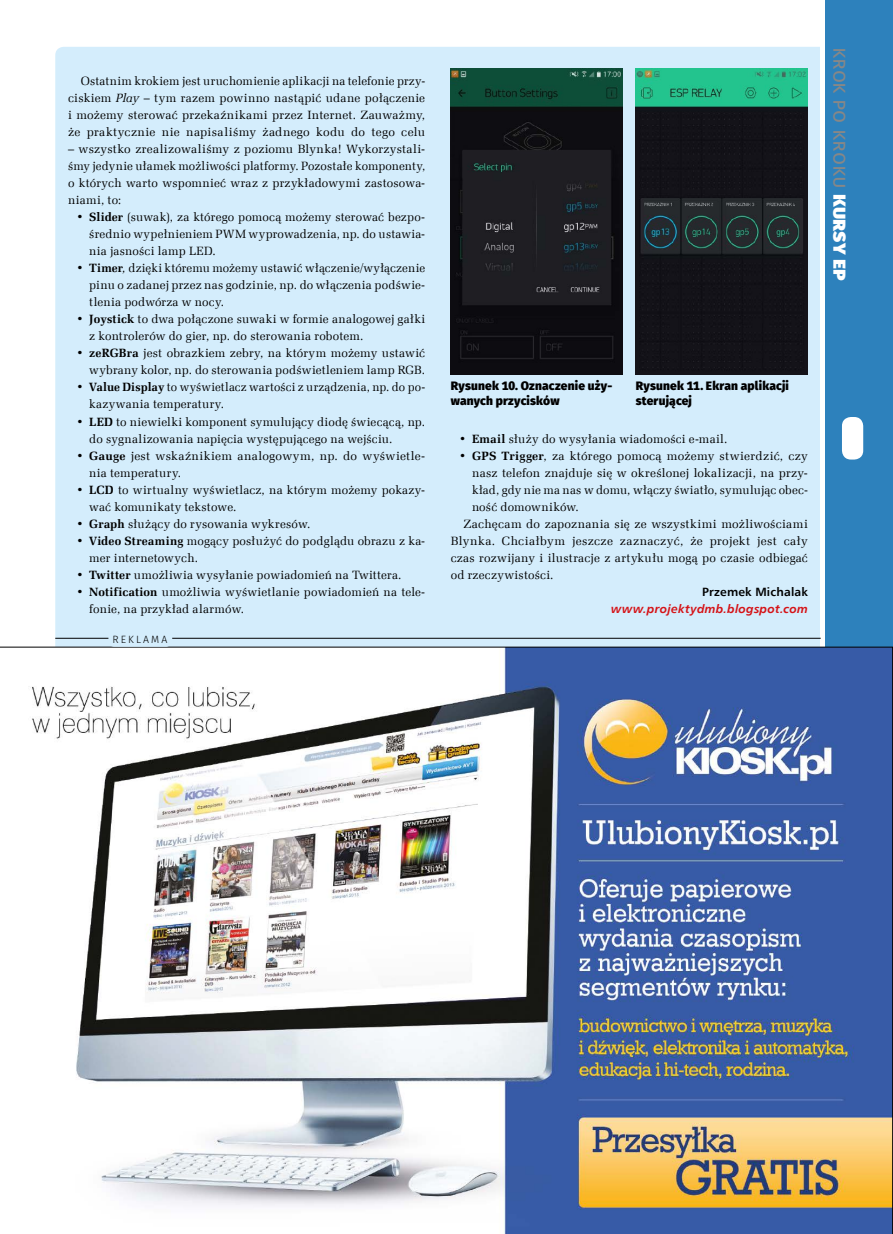
<style>
.page{position:relative;width:893px;height:1234px;background:#fff}
.page>*{position:absolute;margin:0;border:0;box-sizing:border-box;transform-origin:0 0}
.t1{font:21px "Fira Sans";color:#878787}
.t2{font:12px/17px "Zapf Ellipt EU";letter-spacing:.015em;color:#000}
.t3{font:800 12px/15px "Fira Sans";letter-spacing:.015em;color:#000}
.t4{font:12px "Zapf Ellipt EU";letter-spacing:.035em;color:#000}
.t5{font:italic 700 12px "Humnst 777 EU";letter-spacing:.015em;color:#d51317}
.t6{font:700 12px "Humnst 777 EU";letter-spacing:.015em;color:#000}
.t7{font:300 10.5px "Fira Sans";letter-spacing:.2em;color:#000}
.s1{font-style:italic}
.s2{font-weight:700}
.s3{font-weight:800;color:#fff}
</style>
<div class="page">
<div style="left:55px;top:47px;width:832px;height:1127px;background:#d4edfc;border-radius:9px"></div>
<div style="left:825px;top:0;width:68px;height:1233px;background:#2d81bc"></div>
<div style="left:842px;top:417px;width:21px;height:42px;background:#fff;border-radius:9px"></div>
<hr style="left:821px;top:0;width:4px;height:1233px;background:#fff">
<img style="left:451px;top:68px;width:172px;height:306px">
<img style="left:636px;top:68px;width:172px;height:306px">
<img style="left:0;top:646px;width:893px;height:587px">
<hr style="left:55px;top:638px;width:766px;height:1px;background:#000">
<div style="left:108px;top:629px;width:64px;height:17px;background:#d4edfc;border-radius:6px"></div>
<p class="t2" style="left:68px;top:73px;width:359px;text-align:justify;text-indent:13px">Ostatnim krokiem jest uruchomienie aplikacji na telefonie przy&shy;ciskiem <span class="s1">Play</span> – tym razem powinno nastąpić udane połączenie i możemy sterować przekaźnikami przez Internet. Zauważmy, że praktycznie nie napisaliśmy żadnego kodu do tego celu</p>
<p class="t2" style="left:68px;top:141px;width:359px;text-align:justify">– wszystko zrealizowaliśmy z poziomu Blynka! Wykorzystali&shy;śmy jedynie ułamek możliwości platformy. Pozostałe komponenty, o których warto wspomnieć wraz z przykładowymi zastosowa&shy;niami, to:</p>
<p class="t2" style="left:89px;top:209px;width:337px;text-align:justify;text-indent:-13px"><span class="s2">• Slider</span> (suwak), za którego pomocą możemy sterować bezpo&shy;średnio wypełnieniem PWM wyprowadzenia, np. do ustawia&shy;nia jasności lamp LED.</p>
<p class="t2" style="left:89px;top:260px;width:337px;text-align:justify;text-indent:-13px"><span class="s2">• Timer</span><span class="s1">,</span> dzięki któremu możemy ustawić włączenie/wyłączenie pinu o zadanej przez nas godzinie, np. do włączenia podświe&shy;tlenia podwórza w nocy.</p>
<p class="t2" style="left:89px;top:311px;width:337px;text-indent:-13px"><span class="s2">• Joystick</span> to dwa połączone suwaki w formie analogowej gałki z kontrolerów do gier, np. do sterowania robotem.</p>
<p class="t2" style="left:77px;top:345px;width:350px;text-align:right"><span class="s2">• zeRGBra</span> jest obrazkiem zebry, na którym możemy ustawić wybrany kolor, np. do sterowania podświetleniem lamp RGB.</p>
<p class="t2" style="left:89px;top:379px;width:337px;text-indent:-13px"><span class="s2">• Value Display</span> to wyświetlacz wartości z urządzenia, np. do po&shy;kazywania temperatury.</p>
<p class="t2" style="left:89px;top:413px;width:337px;text-indent:-13px"><span class="s2">• LED</span> to niewielki komponent symulujący diodę świecącą, np. do sygnalizowania napięcia występującego na wejściu.</p>
<p class="t2" style="left:89px;top:447px;width:337px;text-indent:-13px"><span class="s2">• Gauge</span> jest wskaźnikiem analogowym, np. do wyświetle&shy;nia temperatury.</p>
<p class="t2" style="left:89px;top:481px;width:337px;text-indent:-13px"><span class="s2">• LCD</span> to wirtualny wyświetlacz, na którym możemy pokazy&shy;wać komunikaty tekstowe.</p>
<p class="t2" style="left:77px;top:515px;width:235px"><span class="s2">• Graph</span> służący do rysowania wykresów.</p>
<p class="t2" style="left:89px;top:532px;width:337px;text-indent:-13px"><span class="s2">• Video Streaming</span> mogący posłużyć do podglądu obrazu z ka&shy;mer internetowych.</p>
<p class="t2" style="left:77px;top:566px;width:326px"><span class="s2">• Twitter</span> umożliwia wysyłanie powiadomień na Twittera.</p>
<p class="t2" style="left:89px;top:583px;width:337px;text-indent:-13px"><span class="s2">• Notification</span> umożliwia wyświetlanie powiadomień na tele&shy;fonie, na przykład alarmów.</p>
<p class="t7" style="left:112px;top:632px;width:56px">REKLAMA</p>
<h1 class="t1" style="left:857px;top:47px;width:235px;rotate:90deg">Krok po kroku <span class="s3">Kursy EP</span></h1>
<p class="t3" style="left:451px;top:376px;width:163px">Rysunek 10. Oznaczenie uży&shy;wanych przycisków</p>
<p class="t3" style="left:636px;top:376px;width:155px">Rysunek 11. Ekran aplikacji sterującej</p>
<p class="t2" style="left:459px;top:430px;width:270px"><span class="s2">• Email</span> służy do wysyłania wiadomości e-mail.</p>
<p class="t2" style="left:459px;top:447px;width:350px"><span class="s2">• GPS Trigger</span>, za którego pomocą możemy stwierdzić, czy</p>
<p class="t2" style="left:472px;top:464px;width:337px">nasz telefon znajduje się w określonej lokalizacji, na przy-</p>
<p class="t2" style="left:472px;top:481px;width:337px">kład, gdy nie ma nas w domu, włączy światło, symulując obec-</p>
<p class="t2" style="left:472px;top:498px;width:108px">ność domowników.</p>
<p class="t2" style="left:463px;top:515px;width:346px">Zachęcam do zapoznania się ze wszystkimi możliwościami</p>
<p class="t4" style="left:451px;top:533px;width:359px">Blynka. Chciałbym jeszcze zaznaczyć, że projekt jest cały</p>
<p class="t2" style="left:451px;top:549px;width:359px">czas rozwijany i ilustracje z artykułu mogą po czasie odbiegać</p>
<p class="t2" style="left:451px;top:566px;width:104px">od rzeczywistości.</p>
<p class="t6" style="left:702px;top:584px;width:107px">Przemek Michalak</p>
<p class="t5" style="left:611px;top:600px;width:198px">www.projektydmb.blogspot.com</p>
</div>
